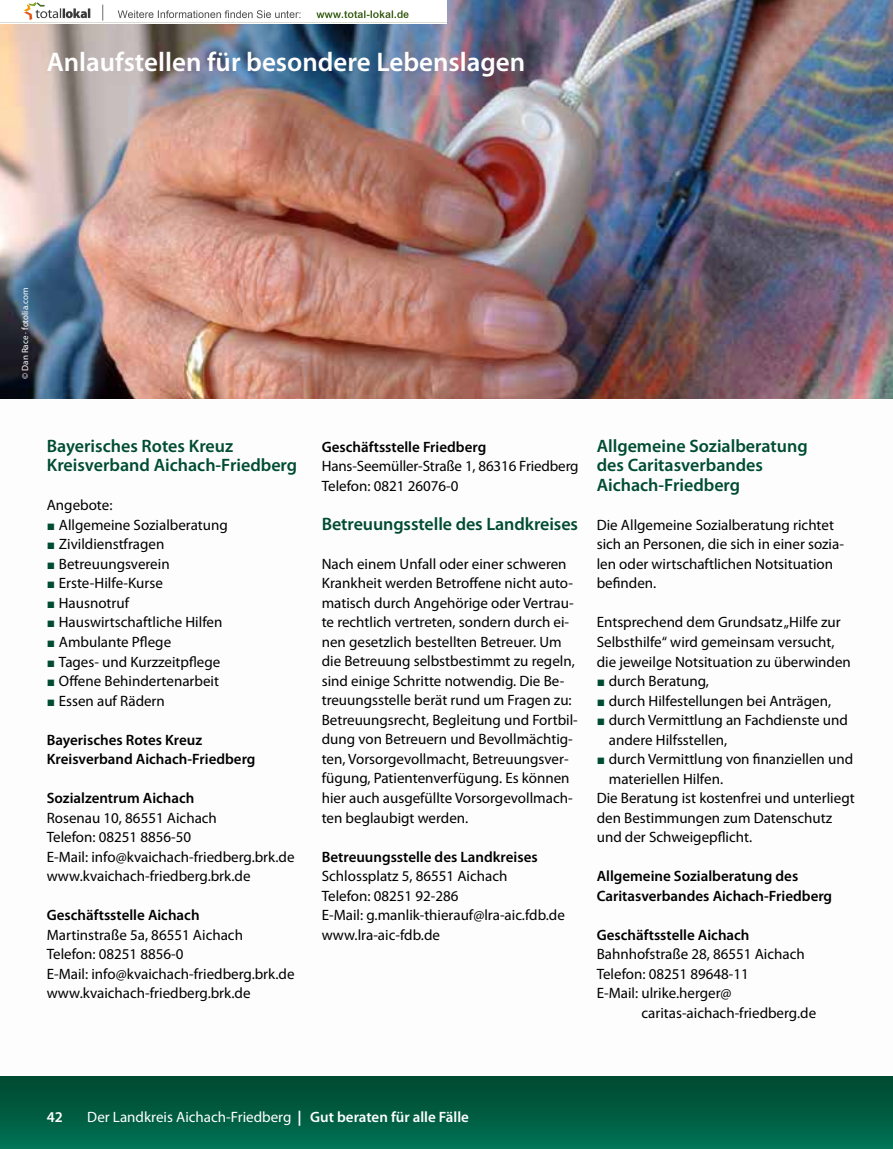
<style>
.page{position:relative;width:893px;height:1149px;background:#fff}
.page>*{position:absolute;margin:0;border:0;box-sizing:border-box;transform-origin:0 0}
.t1{font:600 27px "Myriad Pro";color:#fff}
.t2{font:600 18px/19.5px "Myriad Pro";color:#004c33}
.t3{font:15px/19.5px "Myriad Pro";color:#000}
.t4{font:600 15px/19.5px "Myriad Pro";color:#000}
.t5{font:15px "Myriad Pro";color:#fff}
.t6{font:600 15px "Myriad Pro";color:#fff}
.t7{font:9px "Myriad Pro";color:#fff}
.s1{font-family:"European Pi Three";color:#004c33}
.s2{font-weight:700}
.s3{font-weight:600}
</style>
<div class="page">
<img style="left:0;top:0;width:893px;height:399px">
<div style="left:0;top:1076px;width:893px;height:72px;background:linear-gradient(to bottom,#00482e,#007154)"></div>
<img style="left:0;top:0;width:446px;height:24px">
<h1 class="t1" style="left:47px;top:45px;width:480px">Anlaufstellen für besondere Lebenslagen</h1>
<p class="t7" style="left:20px;top:378px;width:92px;rotate:-90deg">© Dan Race · fotolia.com</p>
<p class="t2" style="left:47px;top:435px;width:252px">Bayerisches Rotes Kreuz<br>Kreisverband Aichach-Friedberg</p>
<p class="t3" style="left:47px;top:495px;width:183px">Angebote:<br><span class="s1">J</span> Allgemeine Sozialberatung<br><span class="s1">J</span> Zivildienstfragen<br><span class="s1">J</span> Betreuungsverein<br><span class="s1">J</span> Erste-Hilfe-Kurse<br><span class="s1">J</span> Hausnotruf<br><span class="s1">J</span> Hauswirtschaftliche Hilfen<br><span class="s1">J</span> Ambulante Pflege<br><span class="s1">J</span> Tages- und Kurzzeitpflege<br><span class="s1">J</span> Offene Behindertenarbeit<br><span class="s1">J</span> Essen auf Rädern</p>
<p class="t4" style="left:47px;top:729px;width:210px">Bayerisches Rotes Kreuz<br>Kreisverband Aichach-Friedberg</p>
<p class="t4" style="left:47px;top:787px;width:149px">Sozialzentrum Aichach</p>
<p class="t3" style="left:47px;top:807px;width:249px">Rosenau 10, 86551 Aichach<br>Telefon: 08251 8856-50<br>E-Mail: info@kvaichach-friedberg.brk.de www.kvaichach-friedberg.brk.de</p>
<p class="t4" style="left:47px;top:904px;width:154px">Geschäftsstelle Aichach</p>
<p class="t3" style="left:47px;top:924px;width:249px">Martinstraße 5a, 86551 Aichach Telefon: 08251 8856-0<br>E-Mail: info@kvaichach-friedberg.brk.de www.kvaichach-friedberg.brk.de</p>
<p class="t4" style="left:322px;top:436px;width:166px">Geschäftsstelle Friedberg</p>
<p class="t3" style="left:322px;top:456px;width:258px">Hans-Seemüller-Straße 1, 86316 Friedberg<br>Telefon: 0821 26076-0</p>
<p class="t2" style="left:322px;top:513px;width:258px">Betreuungsstelle des Landkreises</p>
<p class="t3" style="left:322px;top:554px;width:258px">Nach einem Unfall oder einer schweren Krankheit werden Betroffene nicht auto&shy;matisch durch Angehörige oder Vertrau&shy;te rechtlich vertreten, sondern durch ei&shy;nen gesetzlich bestellten Betreuer. Um die Betreuung selbstbestimmt zu regeln, sind einige Schritte notwendig. Die Be&shy;treuungsstelle berät rund um Fragen zu:<br>Betreuungsrecht, Begleitung und Fortbil&shy;dung von Betreuern und Bevollmächtig&shy;ten, Vorsorgevollmacht, Betreuungsver&shy;fügung, Patientenverfügung. Es können hier auch ausgefüllte Vorsorgevollmach&shy;ten beglaubigt werden.</p>
<p class="t4" style="left:322px;top:846px;width:217px">Betreuungsstelle des Landkreises</p>
<p class="t3" style="left:322px;top:866px;width:245px">Schlossplatz 5, 86551 Aichach<br>Telefon: 08251 92-286<br>E-Mail: g.manlik-thierauf@lra-aic.fdb.de www.lra-aic-fdb.de</p>
<p class="t2" style="left:597px;top:435px;width:212px">Allgemeine Sozialberatung des Caritasverbandes<br>Aichach-Friedberg</p>
<p class="t3" style="left:597px;top:515px;width:249px">Die Allgemeine Sozialberatung richtet sich an Personen, die sich in einer sozia&shy;len oder wirtschaftlichen Notsituation befinden.</p>
<p class="t3" style="left:597px;top:612px;width:245px">Entsprechend dem Grundsatz „Hilfe zur</p>
<p class="t3" style="left:597px;top:632px;width:239px">Selbsthilfe“ wird gemeinsam versucht,</p>
<p class="t3" style="left:597px;top:651px;width:256px">die jeweilge Notsituation zu überwinden</p>
<p class="t3" style="left:597px;top:671px;width:114px"><span class="s1">J</span> durch Beratung,</p>
<p class="t3" style="left:597px;top:690px;width:236px"><span class="s1">J</span> durch Hilfestellungen bei Anträgen,</p>
<p class="t3" style="left:597px;top:710px;width:253px"><span class="s1">J</span> durch Vermittlung an Fachdienste und</p>
<p class="t3" style="left:609px;top:729px;width:120px">andere Hilfsstellen,</p>
<p class="t3" style="left:597px;top:749px;width:258px"><span class="s1">J</span> durch Vermittlung von finanziellen und</p>
<p class="t3" style="left:609px;top:768px;width:116px">materiellen Hilfen.</p>
<p class="t3" style="left:597px;top:788px;width:259px">Die Beratung ist kostenfrei und unterliegt</p>
<p class="t3" style="left:597px;top:807px;width:237px">den Bestimmungen zum Datenschutz</p>
<p class="t3" style="left:597px;top:827px;width:157px">und der Schweigepflicht.</p>
<p class="t4" style="left:597px;top:865px;width:237px">Allgemeine Sozialberatung des<br>Caritasverbandes Aichach-Friedberg</p>
<p class="t4" style="left:597px;top:924px;width:154px">Geschäftsstelle Aichach</p>
<p class="t3" style="left:597px;top:944px;width:210px">Bahnhofstraße 28, 86551 Aichach<br>Telefon: 08251 89648-11<br>E-Mail: ulrike.herger@</p>
<p class="t3" style="left:641px;top:1002px;width:176px">caritas-aichach-friedberg.de</p>
<p class="t6" style="left:47px;top:1107px;width:18px">42</p>
<p class="t5" style="left:87px;top:1108px;width:383px">Der Landkreis Aichach-Friedberg <span class="s2">|</span> <span class="s3">Gut beraten für alle Fälle</span></p>
</div>
